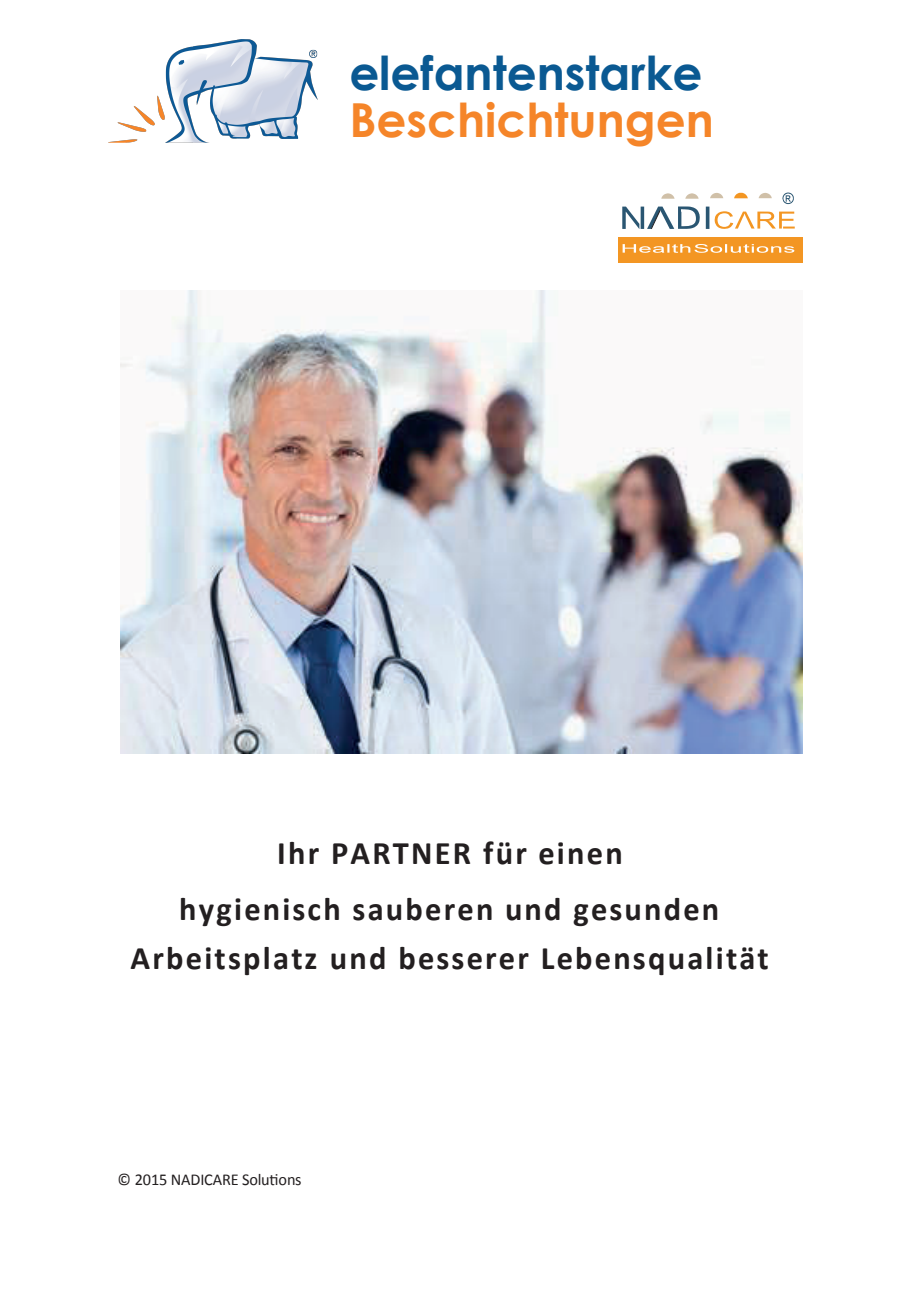
<style>
.page{position:relative;width:906px;height:1289px;background:#fff}
.page>*{position:absolute;margin:0;border:0;box-sizing:border-box;transform-origin:0 0}
.t1{font:700 46.8px "Century Gothic";color:#0a5992}
.t2{font:700 46.8px "Century Gothic";color:#f58529}
.t3{font:700 33px/55.3px "Calibri";letter-spacing:.07em;color:#231f20;text-align:center}
.t4{font:16.5px "Calibri";letter-spacing:-.01em;color:#231f20}
</style>
<div class="page">
<img style="left:121px;top:291px;width:681px;height:462px">
<svg style="left:734px;top:193px;width:14px;height:5px"></svg>
<svg style="left:710px;top:193px;width:13px;height:5px"></svg>
<svg style="left:758px;top:193px;width:14px;height:5px"></svg>
<svg style="left:661px;top:193px;width:13px;height:6px"></svg>
<svg style="left:685px;top:193px;width:13px;height:6px"></svg>
<svg style="left:782px;top:192px;width:12px;height:12px"></svg>
<svg style="left:622px;top:206px;width:17px;height:23px"></svg>
<svg style="left:640px;top:206px;width:4px;height:23px"></svg>
<hr style="left:706px;top:206px;width:3px;height:23px;background:#2a5672">
<svg style="left:714px;top:211px;width:80px;height:18px"></svg>
<div style="left:618px;top:237px;width:184px;height:25px;background:#f39623"></div>
<svg style="left:622px;top:244px;width:172px;height:9px"></svg>
<svg style="left:647px;top:206px;width:53px;height:23px"></svg>
<img style="left:108px;top:40px;width:210px;height:103px">
<h1 class="t1" style="left:349px;top:43px;width:355px">elefantenstarke</h1>
<h1 class="t2" style="left:349px;top:90px;width:366px">Beschichtungen</h1>
<p class="t3" style="left:179px;top:824px;width:541px">Ihr PARTNER für einen<br>hygienisch sauberen und gesunden</p>
<p class="t3" style="left:131px;top:928px;width:640px">Arbeitsplatz und besserer Lebensqualität</p>
<p class="t4" style="left:117px;top:1168px;width:186px">© 2015 NADICARE Solutions</p>
</div>
